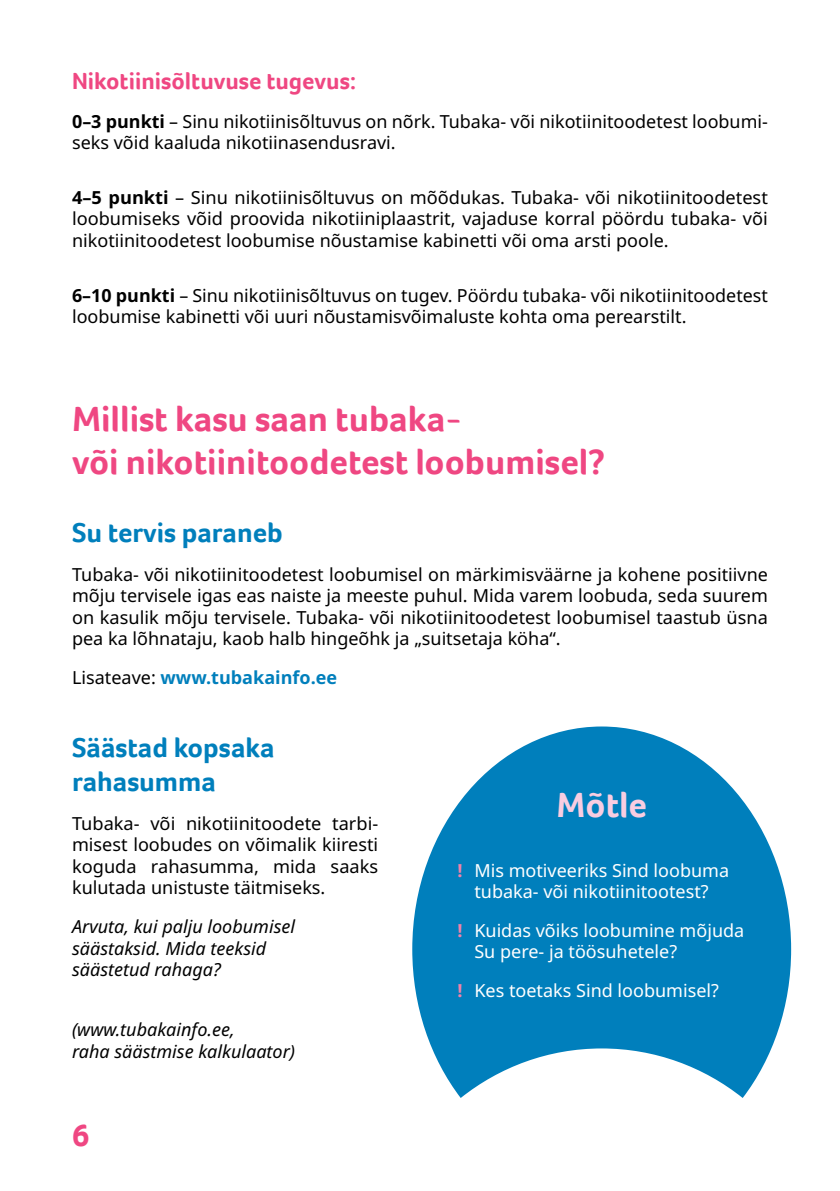
<style>
.page{position:relative;width:840px;height:1191px;background:#fff}
.page>*{position:absolute;margin:0;border:0;box-sizing:border-box;transform-origin:0 0}
.t1{font:700 36px/43.2px "Foco";color:#ef4782}
.t2{font:700 36px "Foco";color:#f9cde1}
.t3{font:700 32px "Foco";color:#ef4782}
.t4{font:700 28px/33.6px "Foco";color:#007fbc}
.t5{font:700 24px "Foco";color:#ef4782}
.t6{font:18px/21.6px "Noto Sans";color:#000;text-align:justify}
.t7{font:18px/21.6px "Noto Sans";color:#fff;text-align:center}
.t8{font:italic 18px/21.6px "Noto Sans";color:#000}
.t9{font:700 18px "Noto Sans";color:#007fbc}
.s1{font-weight:700}
.s2{font-weight:400;color:#000}
.s3{font-weight:700;color:#f282a9}
</style>
<div class="page">
<svg style="left:412px;top:726px;width:378px;height:372px;fill:#007fbc"></svg>
<h3 class="t5" style="left:72px;top:65px;width:285px">Nikotiinisõltuvuse tugevus:</h3>
<p class="t6" style="left:72px;top:111px;width:697px"><span class="s1">0–3 punkti</span> – Sinu nikotiinisõltuvus on nõrk. Tubaka- või nikotiinitoodetest loobumi&shy;seks võid kaaluda nikotiinasendusravi.</p>
<p class="t6" style="left:72px;top:187px;width:697px"><span class="s1">4–5 punkti</span> – Sinu nikotiinisõltuvus on mõõdukas. Tubaka- või nikotiinitoodetest loobumiseks võid proovida nikotiiniplaastrit, vajaduse korral pöördu tubaka- või nikotiinitoodetest loobumise nõustamise kabinetti või oma arsti poole.</p>
<p class="t6" style="left:72px;top:285px;width:697px"><span class="s1">6–10 punkti</span> – Sinu nikotiinisõltuvus on tugev. Pöördu tubaka- või nikotiinitoodetest loobumise kabinetti või uuri nõustamisvõimaluste kohta oma perearstilt.</p>
<h1 class="t1" style="left:72px;top:397px;width:534px">Millist kasu saan tubaka-<br>või nikotiinitoodetest loobumisel?</h1>
<h3 class="t4" style="left:72px;top:515px;width:212px">Su tervis paraneb</h3>
<p class="t6" style="left:72px;top:563px;width:697px">Tubaka- või nikotiinitoodetest loobumisel on märkimisväärne ja kohene positiivne mõju tervisele igas eas naiste ja meeste puhul. Mida varem loobuda, seda suurem on kasulik mõju tervisele. Tubaka- või nikotiinitoodetest loobumisel taastub üsna pea ka lõhnataju, kaob halb hingeõhk ja „suitsetaja köha“.</p>
<p class="t9" style="left:72px;top:665px;width:266px"><span class="s2">Lisateave:</span> www.tubakainfo.ee</p>
<h3 class="t4" style="left:72px;top:730px;width:204px">Säästad kopsaka rahasumma</h3>
<p class="t6" style="left:72px;top:812px;width:307px">Tubaka- või nikotiinitoodete tarbi&shy;misest loobudes on võimalik kiiresti koguda rahasumma, mida saaks kulutada unistuste täitmiseks.</p>
<p class="t8" style="left:72px;top:916px;width:224px">Arvuta, kui palju loobumisel säästaksid. Mida teeksid säästetud rahaga?</p>
<p class="t8" style="left:72px;top:1019px;width:224px">(www.tubakainfo.ee,<br>raha säästmise kalkulaator)</p>
<h2 class="t3" style="left:72px;top:1113px;width:19px">6</h2>
<h1 class="t2" style="left:556px;top:780px;width:92px">Mõtle</h1>
<p class="t7" style="left:457px;top:859px;width:273px"><span class="s3">!</span> Mis motiveeriks Sind loobuma tubaka- või nikotiinitootest?</p>
<p class="t7" style="left:474px;top:920px;width:271px;text-align:left;text-indent:-17px"><span class="s3">!</span> Kuidas võiks loobumine mõjuda<br>Su pere- ja töösuhetele?</p>
<p class="t7" style="left:457px;top:980px;width:263px"><span class="s3">!</span> Kes toetaks Sind loobumisel?</p>
</div>
